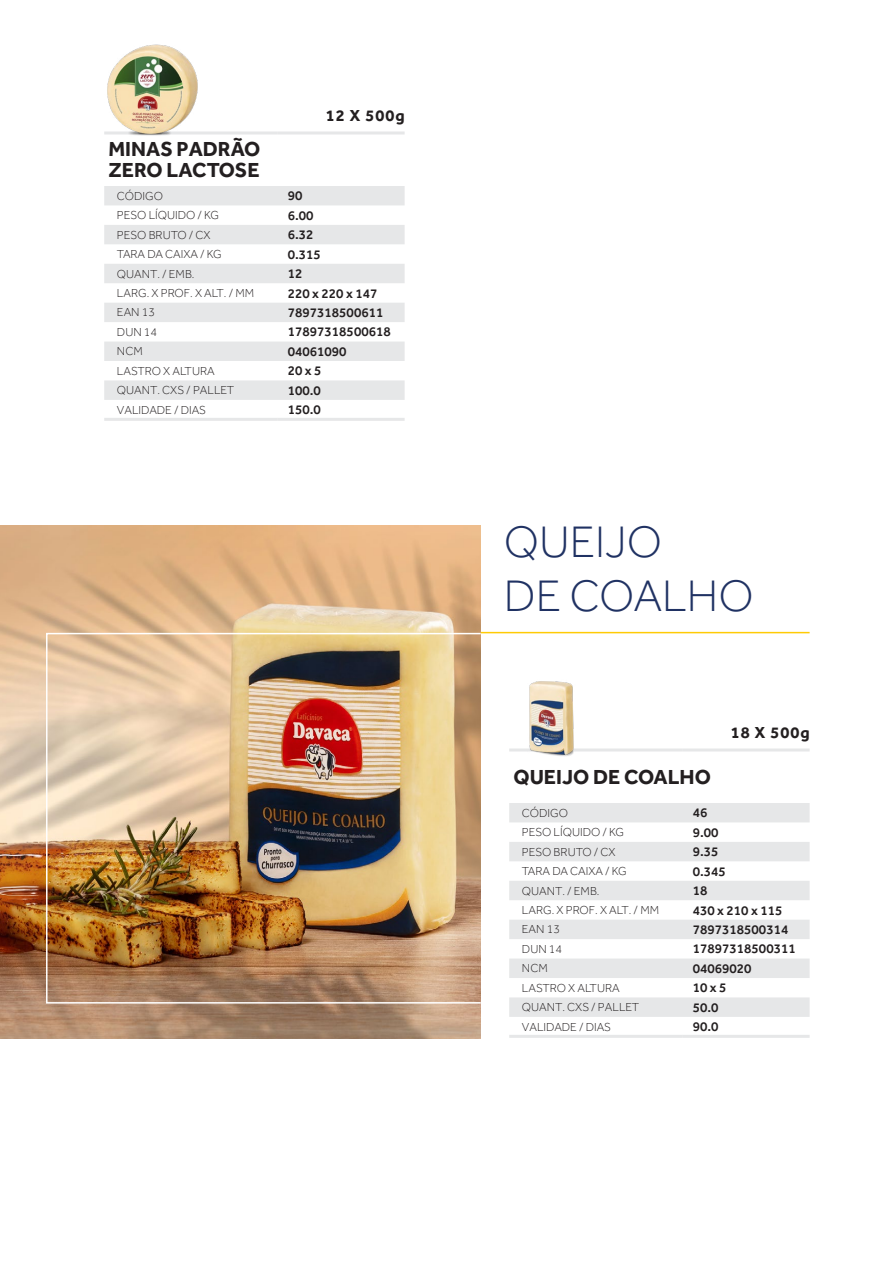
<style>
.page{position:relative;width:893px;height:1263px;background:#fff}
.page>*{position:absolute;margin:0;border:0;box-sizing:border-box;transform-origin:0 0}
.t1{font:300 45.6px/54.8px "Effra";color:#203263}
.t2{font:700 21px/21px "Effra";color:#231f20}
.t3{font:700 16.5px "Effra";letter-spacing:.06em;color:#231f20}
.t4{font:500 13.5px "Effra";color:#231f20}
.t5{font:300 12px "Effra";color:#231f20}
</style>
<div class="page">
<svg style="left:104px;top:186px;width:301px;height:214px;fill:#e6e7e8"></svg>
<hr style="left:104px;top:131px;width:173px;height:3px;background:#e6e7e8">
<hr style="left:277px;top:131px;width:128px;height:3px;background:#e6e7e8">
<hr style="left:104px;top:418px;width:173px;height:3px;background:#e6e7e8">
<hr style="left:277px;top:418px;width:128px;height:3px;background:#e6e7e8">
<img style="left:104px;top:44px;width:96px;height:92px">
<img style="left:0;top:525px;width:481px;height:513px">
<div style="left:46px;top:633px;width:435px;height:370px;border:2px solid #fff"></div>
<hr style="left:481px;top:632px;width:329px;height:1px;background:#ffcb05">
<svg style="left:509px;top:803px;width:301px;height:214px;fill:#e6e7e8"></svg>
<hr style="left:509px;top:748px;width:173px;height:3px;background:#e6e7e8">
<hr style="left:682px;top:748px;width:128px;height:3px;background:#e6e7e8">
<hr style="left:509px;top:1035px;width:173px;height:3px;background:#e6e7e8">
<hr style="left:682px;top:1035px;width:128px;height:3px;background:#e6e7e8">
<img style="left:523px;top:681px;width:56px;height:75px">
<h3 class="t3" style="left:326px;top:106px;width:80px">12 X 500g</h3>
<h2 class="t2" style="left:108px;top:138px;width:153px">MINAS PADRÃO<br>ZERO LACTOSE</h2>
<p class="t5" style="left:117px;top:189px;width:48px">CÓDIGO</p>
<p class="t4" style="left:288px;top:188px;width:16px">90</p>
<p class="t5" style="left:117px;top:208px;width:104px">PESO LÍQUIDO / KG</p>
<p class="t4" style="left:288px;top:207px;width:27px">6.00</p>
<p class="t5" style="left:117px;top:228px;width:95px">PESO BRUTO / CX</p>
<p class="t4" style="left:288px;top:227px;width:27px">6.32</p>
<p class="t5" style="left:117px;top:247px;width:106px">TARA DA CAIXA / KG</p>
<p class="t4" style="left:288px;top:246px;width:35px">0.315</p>
<p class="t5" style="left:117px;top:267px;width:79px">QUANT. / EMB.</p>
<p class="t4" style="left:288px;top:266px;width:16px">12</p>
<p class="t5" style="left:117px;top:286px;width:139px">LARG. X PROF. X ALT. / MM</p>
<p class="t4" style="left:288px;top:285px;width:91px">220 x 220 x 147</p>
<p class="t5" style="left:117px;top:306px;width:39px">EAN 13</p>
<p class="t4" style="left:288px;top:304px;width:97px">7897318500611</p>
<p class="t5" style="left:117px;top:325px;width:42px">DUN 14</p>
<p class="t4" style="left:288px;top:324px;width:105px">17897318500618</p>
<p class="t5" style="left:117px;top:345px;width:27px">NCM</p>
<p class="t4" style="left:288px;top:343px;width:60px">04061090</p>
<p class="t5" style="left:117px;top:364px;width:99px">LASTRO X ALTURA</p>
<p class="t4" style="left:288px;top:363px;width:35px">20 x 5</p>
<p class="t5" style="left:117px;top:383px;width:119px">QUANT. CXS / PALLET</p>
<p class="t4" style="left:288px;top:382px;width:35px">100.0</p>
<p class="t5" style="left:117px;top:403px;width:90px">VALIDADE / DIAS</p>
<p class="t4" style="left:288px;top:402px;width:35px">150.0</p>
<h1 class="t1" style="left:504px;top:514px;width:251px">QUEIJO<br>DE COALHO</h1>
<h3 class="t3" style="left:731px;top:723px;width:80px">18 X 500g</h3>
<h2 class="t2" style="left:513px;top:765px;width:199px">QUEIJO DE COALHO</h2>
<p class="t5" style="left:522px;top:806px;width:48px">CÓDIGO</p>
<p class="t4" style="left:693px;top:805px;width:16px">46</p>
<p class="t5" style="left:522px;top:825px;width:104px">PESO LÍQUIDO / KG</p>
<p class="t4" style="left:693px;top:824px;width:27px">9.00</p>
<p class="t5" style="left:522px;top:845px;width:95px">PESO BRUTO / CX</p>
<p class="t4" style="left:693px;top:844px;width:27px">9.35</p>
<p class="t5" style="left:522px;top:864px;width:106px">TARA DA CAIXA / KG</p>
<p class="t4" style="left:693px;top:863px;width:35px">0.345</p>
<p class="t5" style="left:522px;top:884px;width:79px">QUANT. / EMB.</p>
<p class="t4" style="left:693px;top:882px;width:16px">18</p>
<p class="t5" style="left:522px;top:903px;width:139px">LARG. X PROF. X ALT. / MM</p>
<p class="t4" style="left:693px;top:902px;width:91px">430 x 210 x 115</p>
<p class="t5" style="left:522px;top:923px;width:39px">EAN 13</p>
<p class="t4" style="left:693px;top:921px;width:97px">7897318500314</p>
<p class="t5" style="left:522px;top:942px;width:42px">DUN 14</p>
<p class="t4" style="left:693px;top:941px;width:105px">17897318500311</p>
<p class="t5" style="left:522px;top:962px;width:27px">NCM</p>
<p class="t4" style="left:693px;top:960px;width:60px">04069020</p>
<p class="t5" style="left:522px;top:981px;width:99px">LASTRO X ALTURA</p>
<p class="t4" style="left:693px;top:980px;width:35px">10 x 5</p>
<p class="t5" style="left:522px;top:1000px;width:119px">QUANT. CXS / PALLET</p>
<p class="t4" style="left:693px;top:999px;width:27px">50.0</p>
<p class="t5" style="left:522px;top:1020px;width:90px">VALIDADE / DIAS</p>
<p class="t4" style="left:693px;top:1019px;width:27px">90.0</p>
</div>
